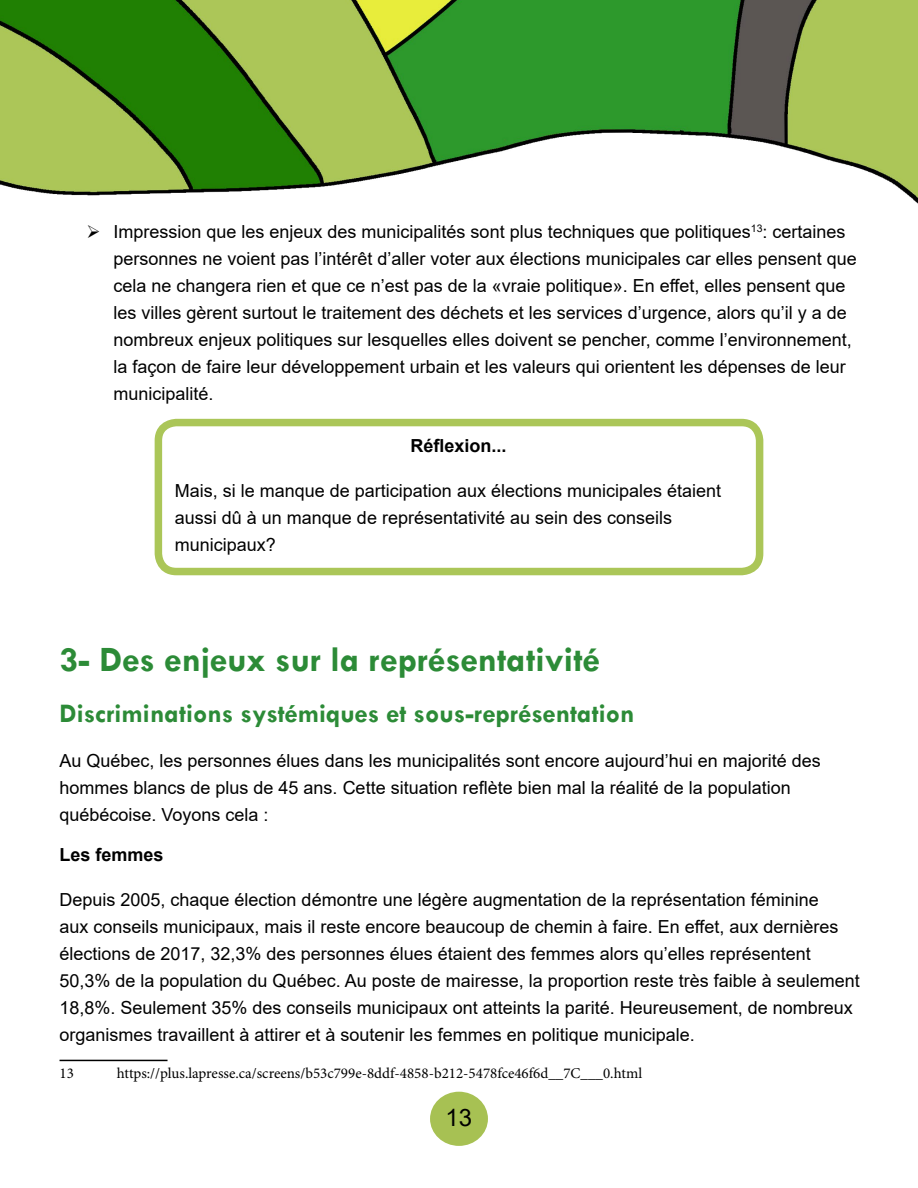
<style>
.page{position:relative;width:918px;height:1188px;background:#fff}
.page>*{position:absolute;margin:0;border:0;box-sizing:border-box;transform-origin:0 0}
.t1{font:700 36px "Tw Cen";color:#2c8b37}
.t2{font:700 27px "Tw Cen";color:#2c8b37}
.t3{font:24px "Arial";color:#000}
.t4{font:18px/27px "Arial";color:#000}
.t5{font:700 18px "Arial";color:#000}
.t6{font:15px "Minion Pro";color:#000}
</style>
<div class="page">
<div style="left:430px;top:1092px;width:58px;height:54px;background:#a7c153;border-radius:50%"></div>
<img style="left:0;top:0;width:918px;height:576px">
<hr style="left:60px;top:1060px;width:108px;height:1px;background:#000">
<div style="left:155px;top:419px;width:608px;height:156px;border:8px solid #abc658;border-radius:18px"></div>
<svg style="left:101px;top:238px;width:18px;height:1px"></svg>
<p class="t4" style="left:114px;top:218px;width:745px;text-indent:-27px">➢ Impression que les enjeux des municipalités sont plus techniques que politiques<sup>13</sup>: certaines personnes ne voient pas l’intérêt d’aller voter aux élections municipales car elles pensent que cela ne changera rien et que ce n’est pas de la «vraie politique». En effet, elles pensent que les villes gèrent surtout le traitement des déchets et les services d’urgence, alors qu’il y a de nombreux enjeux politiques sur lesquelles elles doivent se pencher, comme l’environnement, la façon de faire leur développement urbain et les valeurs qui orientent les dépenses de leur municipalité.</p>
<p class="t5" style="left:410px;top:433px;width:98px">Réflexion...</p>
<p class="t4" style="left:175px;top:477px;width:548px">Mais, si le manque de participation aux élections municipales étaient aussi dû à un manque de représentativité au sein des conseils municipaux?</p>
<h1 class="t1" style="left:60px;top:638px;width:542px">3- Des enjeux sur la représentativité</h1>
<h2 class="t2" style="left:60px;top:698px;width:577px">Discriminations systémiques et sous-représentation</h2>
<p class="t4" style="left:60px;top:747px;width:763px">Au Québec, les personnes élues dans les municipalités sont encore aujourd’hui en majorité des hommes blancs de plus de 45 ans. Cette situation reflète bien mal la réalité de la population québécoise. Voyons cela :</p>
<p class="t5" style="left:60px;top:842px;width:106px">Les femmes</p>
<p class="t4" style="left:60px;top:886px;width:802px">Depuis 2005, chaque élection démontre une légère augmentation de la représentation féminine<br>aux conseils municipaux, mais il reste encore beaucoup de chemin à faire. En effet, aux dernières élections de 2017, 32,3% des personnes élues étaient des femmes alors qu’elles représentent 50,3% de la population du Québec. Au poste de mairesse, la proportion reste très faible à seulement 18,8%. Seulement 35% des conseils municipaux ont atteints la parité. Heureusement, de nombreux organismes travaillent à attirer et à soutenir les femmes en politique municipale.</p>
<p class="t6" style="left:60px;top:1064px;width:16px">13</p>
<p class="t6" style="left:117px;top:1064px;width:527px">https://plus.lapresse.ca/screens/b53c799e-8ddf-4858-b212-5478fce46f6d__7C___0.html</p>
<h3 class="t3" style="left:446px;top:1101px;width:28px">13</h3>
</div>
